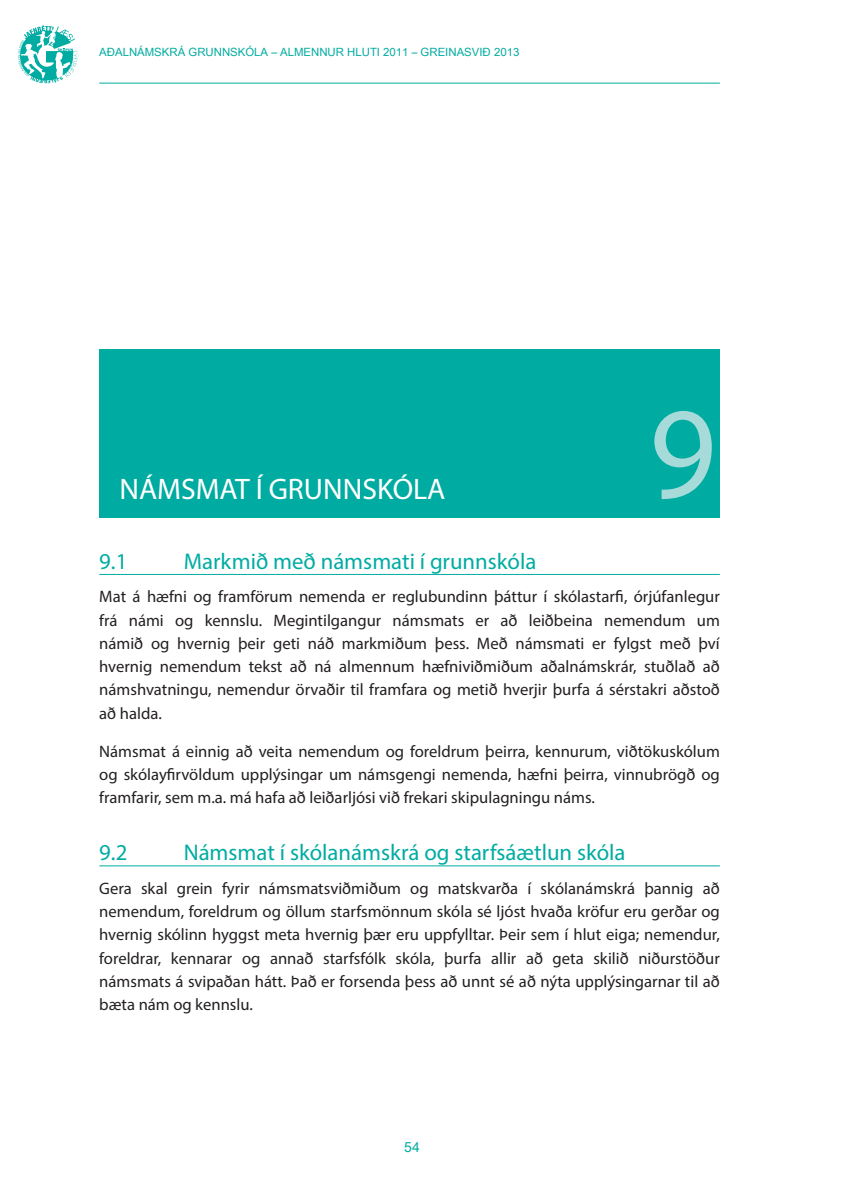
<style>
.page{position:relative;width:844px;height:1191px;background:#fff}
.page>*{position:absolute;margin:0;border:0;box-sizing:border-box;transform-origin:0 0}
.Númer_grænt{font:131.25px "Myriad Pro";color:#a7dbd9}
.Aðalfyrirsögn_hvít{font:29.75px "Myriad Pro";color:#fff}
.undirfyrirsögn_gran{font:22.75px "Myriad Pro";color:#00aca2}
.Meginmal_grunnskóli{font:16.62px/23.3px "Myriad Pro";color:#231f20;text-align:justify}
.t1{font:14px "Arial Unicode MS";color:#00aca2}
.t2{font:11.38px "Arial Unicode MS";color:#00aca2}
</style>
<div class="page">
<svg style="left:18px;top:25px;width:61px;height:58px"></svg>
<hr style="left:99px;top:83px;width:620px;height:1px;background:#00aca2">
<div style="left:99px;top:349px;width:620px;height:168px;background:#00aca2"></div>
<hr style="left:99px;top:574px;width:620px;height:1px;background:#00aca2">
<hr style="left:99px;top:865px;width:620px;height:1px;background:#00aca2">
<p class="t2" style="left:99px;top:44px;width:421px">AÐALNÁMSKRÁ GRUNNSKÓLA – ALMENNUR HLUTI 2011 – GREINASVIÐ 2013</p>
<p class="Aðalfyrirsögn_hvít" style="left:119px;top:470px;width:327px">NÁMSMAT Í GRUNNSKÓLA</p>
<p class="Númer_grænt" style="left:648px;top:373px;width:69px">9</p>
<p class="undirfyrirsögn_gran" style="left:99px;top:547px;width:30px">9.1</p>
<p class="undirfyrirsögn_gran" style="left:184px;top:547px;width:354px">Markmið með námsmati í grunnskóla</p>
<p class="Meginmal_grunnskóli" style="left:99px;top:585px;width:622px">Mat á hæfni og framförum nemenda er reglubundinn þáttur í skólastarfi, órjúfanlegur frá námi og kennslu. Megintilgangur námsmats er að leiðbeina nemendum um námið og hvernig þeir geti náð markmiðum þess. Með námsmati er fylgst með því hvernig nemendum tekst að ná almennum hæfniviðmiðum aðalnámskrár, stuðlað að námshvatningu, nemendur örvaðir til framfara og metið hverjir þurfa á sérstakri aðstoð að halda.</p>
<p class="Meginmal_grunnskóli" style="left:99px;top:739px;width:622px">Námsmat á einnig að veita nemendum og foreldrum þeirra, kennurum, viðtökuskólum og skólayfirvöldum upplýsingar um námsgengi nemenda, hæfni þeirra, vinnubrögð og framfarir, sem m.a. má hafa að leiðarljósi við frekari skipulagningu náms.</p>
<p class="undirfyrirsögn_gran" style="left:99px;top:839px;width:30px">9.2</p>
<p class="undirfyrirsögn_gran" style="left:184px;top:839px;width:443px">Námsmat í skólanámskrá og starfsáætlun skóla</p>
<p class="Meginmal_grunnskóli" style="left:99px;top:876px;width:622px">Gera skal grein fyrir námsmatsviðmiðum og matskvarða í skólanámskrá þannig að nemendum, foreldrum og öllum starfsmönnum skóla sé ljóst hvaða kröfur eru gerðar og hvernig skólinn hyggst meta hvernig þær eru uppfylltar. Þeir sem í hlut eiga; nemendur, foreldrar, kennarar og annað starfsfólk skóla, þurfa allir að geta skilið niðurstöður námsmats á svipaðan hátt. Það er forsenda þess að unnt sé að nýta upplýsingarnar til að bæta nám og kennslu.</p>
<p class="t1" style="left:404px;top:1137px;width:17px">54</p>
</div>
